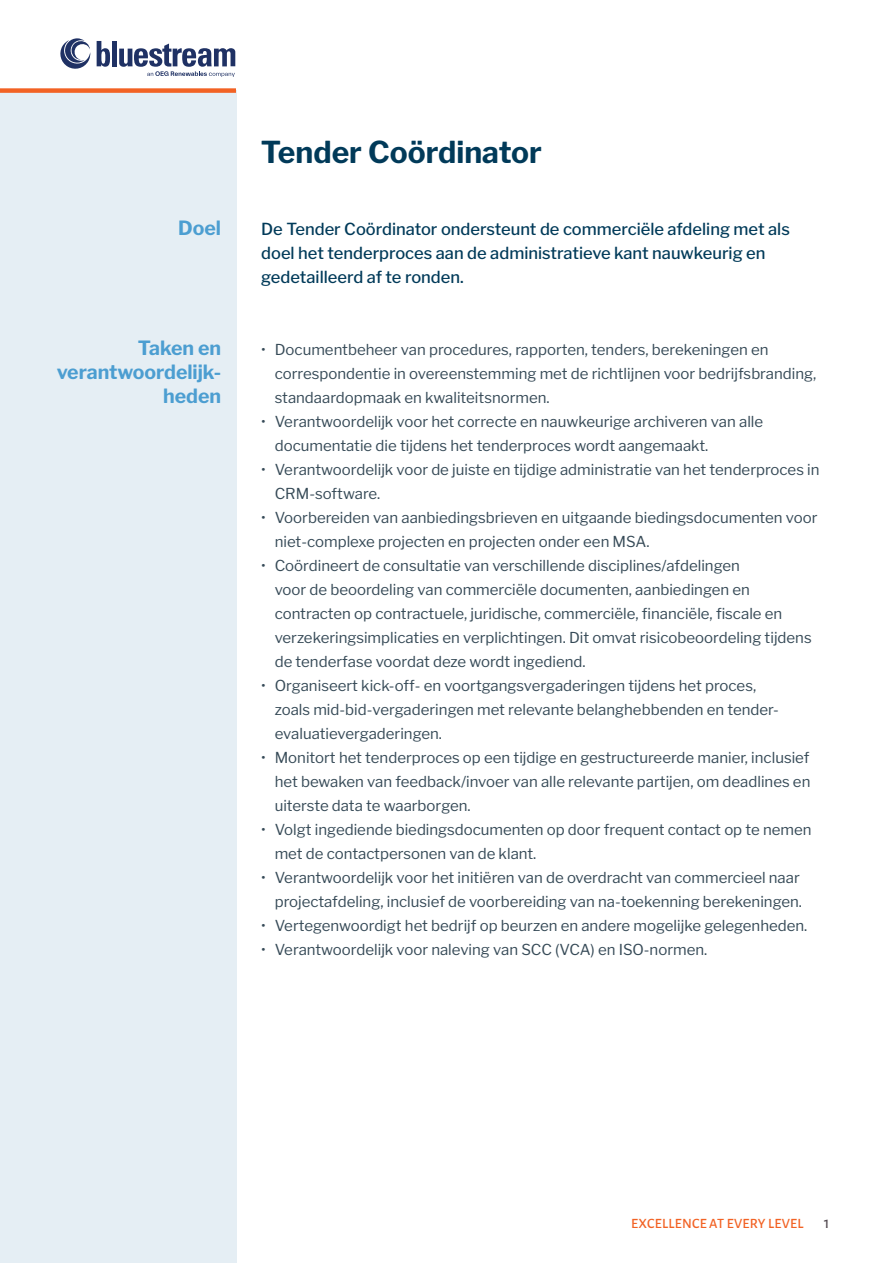
<style>
.page{position:relative;width:893px;height:1263px;background:#fff}
.page>*{position:absolute;margin:0;border:0;box-sizing:border-box;transform-origin:0 0}
.t1{font:700 30px "Libre Franklin";color:#013a59}
.t2{font:700 19.5px/24px "Libre Franklin";color:#4c9ed1;text-align:right}
.t3{font:500 16.5px/24px "Libre Franklin";color:#013a59}
.t4{font:15px/24px "Libre Franklin";color:#364a57}
.t5{font:500 14.25px "Alegreya Sans";letter-spacing:.02em;color:#f26224}
.t6{font:500 14.25px "Alegreya Sans";color:#524950}
</style>
<div class="page">
<div style="left:0;top:91px;width:236px;height:1172px;background:#e5eef4"></div>
<div style="left:0;top:88px;width:236px;height:5px;background:#f26224"></div>
<svg style="left:97px;top:41px;width:13px;height:26px"></svg>
<div style="left:112px;top:41px;width:5px;height:25px;background:#1f3164"></div>
<svg style="left:60px;top:38px;width:31px;height:31px"></svg>
<svg style="left:119px;top:44px;width:116px;height:33px"></svg>
<h2 class="t2" style="left:178px;top:214px;width:44px">Doel</h2>
<h2 class="t2" style="left:57px;top:334px;width:166px">Taken en verantwoordelijk&shy;heden</h2>
<h1 class="t1" style="left:261px;top:128px;width:282px">Tender Coördinator</h1>
<p class="t3" style="left:261px;top:215px;width:530px">De Tender Coördinator ondersteunt de commerciële afdeling met als doel het tenderproces aan de administratieve kant nauwkeurig en gedetailleerd af te ronden.</p>
<p class="t4" style="left:275px;top:336px;width:543px;text-indent:-14px">• Documentbeheer van procedures, rapporten, tenders, berekeningen en correspondentie in overeenstemming met de richtlijnen voor bedrijfsbranding, standaardopmaak en kwaliteitsnormen.</p>
<p class="t4" style="left:275px;top:408px;width:490px;text-indent:-14px">• Verantwoordelijk voor het correcte en nauwkeurige archiveren van alle documentatie die tijdens het tenderproces wordt aangemaakt.</p>
<p class="t4" style="left:275px;top:456px;width:546px;text-indent:-14px">• Verantwoordelijk voor de juiste en tijdige administratie van het tenderproces in<br>CRM-software.</p>
<p class="t4" style="left:275px;top:504px;width:544px;text-indent:-14px">• Voorbereiden van aanbiedingsbrieven en uitgaande biedingsdocumenten voor niet-complexe projecten en projecten onder een MSA.</p>
<p class="t4" style="left:275px;top:552px;width:538px;text-indent:-14px">• Coördineert de consultatie van verschillende disciplines/afdelingen<br>voor de beoordeling van commerciële documenten, aanbiedingen en contracten op contractuele, juridische, commerciële, financiële, fiscale en verzekeringsimplicaties en verplichtingen. Dit omvat risicobeoordeling tijdens de tenderfase voordat deze wordt ingediend.</p>
<p class="t4" style="left:275px;top:672px;width:506px;text-indent:-14px">• Organiseert kick-off- en voortgangsvergaderingen tijdens het proces, zoals mid-bid-vergaderingen met relevante belanghebbenden en tender&shy;evaluatievergaderingen.</p>
<p class="t4" style="left:275px;top:744px;width:537px;text-align:justify;text-indent:-14px">• Monitort het tenderproces op een tijdige en gestructureerde manier, inclusief het bewaken van feedback/invoer van alle relevante partijen, om deadlines en uiterste data te waarborgen.</p>
<p class="t4" style="left:275px;top:816px;width:538px;text-indent:-14px">• Volgt ingediende biedingsdocumenten op door frequent contact op te nemen met de contactpersonen van de klant.</p>
<p class="t4" style="left:261px;top:864px;width:542px;text-align:right">• Verantwoordelijk voor het initiëren van de overdracht van commercieel naar projectafdeling, inclusief de voorbereiding van na-toekenning berekeningen.</p>
<p class="t4" style="left:261px;top:912px;width:548px">• Vertegenwoordigt het bedrijf op beurzen en andere mogelijke gelegenheden.</p>
<p class="t4" style="left:261px;top:936px;width:448px">• Verantwoordelijk voor naleving van SCC (VCA) en ISO-normen.</p>
<p class="t5" style="left:631px;top:1213px;width:174px">EXCELLENCE AT EVERY LEVEL</p>
<p class="t6" style="left:824px;top:1213px;width:7px">1</p>
</div>
